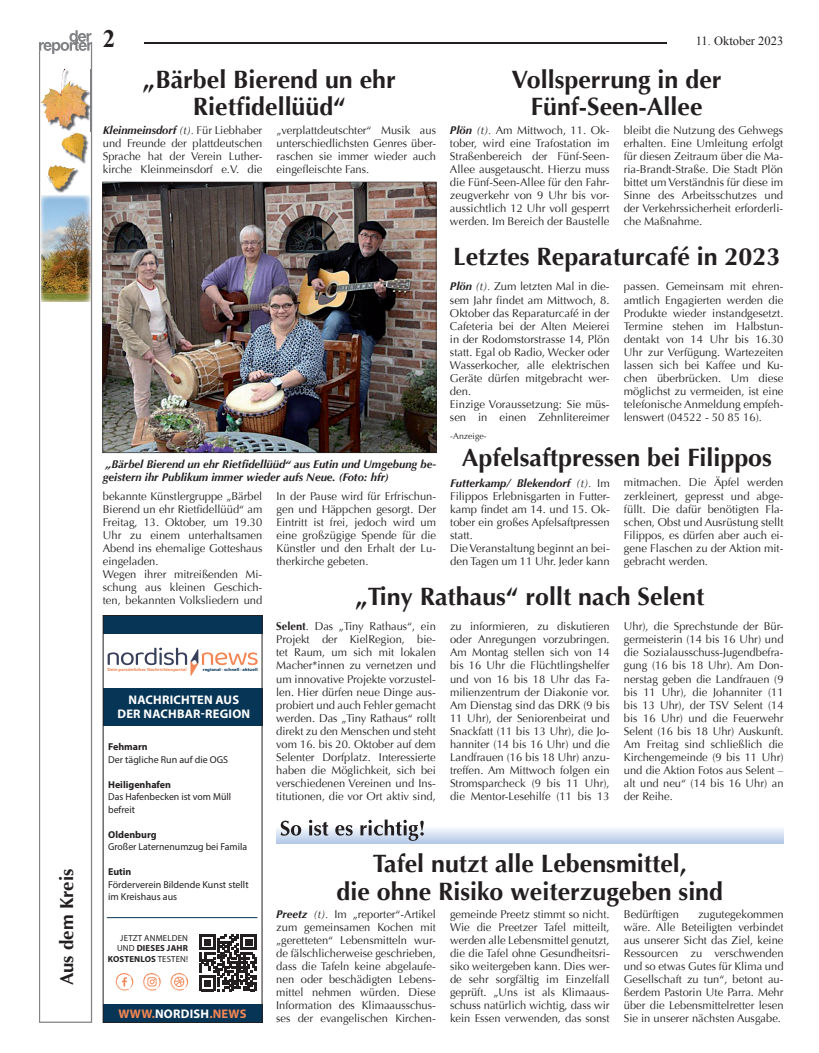
<style>
.page{position:relative;width:819px;height:1053px;background:#fff}
.page>*{position:absolute;margin:0;border:0;box-sizing:border-box;transform-origin:0 0}
.t1{font:700 25px/27.5px "Optima";color:#231f20;text-align:center}
.t2{font:700 25px "Times New Roman";color:#231f20}
.t3{font:700 18.75px "Optima";color:#231f20}
.t4{font:700 12.5px/13.8px "Myriad Pro";letter-spacing:.02em;color:#fff;text-align:center}
.t5{font:700 12.5px "Myriad Pro";letter-spacing:.02em;color:#f38653}
.t6{font:12.5px "Times New Roman";color:#231f20}
.t7{font:11.25px/13px "Optima";color:#231f20;text-align:justify}
.t8{font:italic 700 11.25px/13px "Optima";color:#231f20}
.t9{font:10px/12.5px "Myriad Pro";color:#231f20}
.t10{font:8.75px/10.5px "Myriad Pro";letter-spacing:.02em;color:#231f20;text-align:right}
.t11{font:8.75px "Optima";color:#231f20}
.t12{font:700 4.38px "Myriad Pro";color:#f38653;scale:1.1 1}
.t13{font:700 4.38px "Myriad Pro";color:#073555;scale:1.1 1}
.s1{font-weight:700;font-style:italic}
.s2{font-style:italic}
.s3{font-weight:700}
.s4{color:#fff}
</style>
<div class="page">
<hr style="left:144px;top:43px;width:522px;height:1px;background:#231f20">
<svg style="left:108px;top:647px;width:150px;height:29px"></svg>
<div style="left:103px;top:688px;width:159px;height:37px;background:#073555"></div>
<svg style="left:199px;top:934px;width:58px;height:57px"></svg>
<div style="left:103px;top:1004px;width:159px;height:18px;background:#073555"></div>
<hr style="left:107px;top:917px;width:150px;height:1px;background:#073555">
<div style="left:103px;top:615px;width:159px;height:18px;background:#073555"></div>
<svg style="left:115px;top:973px;width:19px;height:18px"></svg>
<svg style="left:143px;top:973px;width:18px;height:18px"></svg>
<svg style="left:170px;top:973px;width:18px;height:18px"></svg>
<div style="left:103px;top:615px;width:159px;height:407px;border:1px solid #231f20"></div>
<img style="left:102px;top:182px;width:334px;height:271px">
<svg style="left:276px;top:825px;width:236px;height:18px"></svg>
<svg style="left:280px;top:820px;width:21px;height:15px"></svg>
<svg style="left:309px;top:819px;width:19px;height:16px"></svg>
<svg style="left:335px;top:825px;width:17px;height:10px"></svg>
<svg style="left:360px;top:819px;width:64px;height:21px"></svg>
<svg style="left:512px;top:828px;width:271px;height:15px;background:#d3dff1"></svg>
<svg style="left:39px;top:54px;width:53px;height:968px"></svg>
<svg style="left:39px;top:30px;width:53px;height:24px"></svg>
<img style="left:41px;top:196px;width:49px;height:106px">
<img style="left:41px;top:70px;width:51px;height:61px">
<img style="left:41px;top:69px;width:47px;height:58px">
<img style="left:62px;top:133px;width:27px;height:31px">
<img style="left:61px;top:132px;width:24px;height:28px">
<img style="left:48px;top:166px;width:31px;height:27px">
<img style="left:47px;top:165px;width:28px;height:24px">
<p class="t3" style="left:56px;top:985px;width:118px;rotate:-90deg">Aus dem Kreis</p>
<p class="t2" style="left:103px;top:21px;width:14px">2</p>
<p class="t6" style="left:695px;top:32px;width:89px">11. Oktober 2023</p>
<p class="t1" style="left:143px;top:66px;width:254px">„Bärbel Bierend un ehr<br>Rietfidellüüd“</p>
<p class="t7" style="left:103px;top:123px;width:161px"><span class="s1">Kleinmeinsdorf</span> <span class="s2">(t).</span> Für Liebhaber und Freunde der plattdeutschen Sprache hat der Verein Luther&shy;kirche Kleinmeinsdorf e.V. die</p>
<p class="t7" style="left:276px;top:123px;width:161px">„verplattdeutschter“ Musik aus unterschiedlichsten Genres über&shy;raschen sie immer wieder auch eingefleischte Fans.</p>
<p class="t1" style="left:511px;top:66px;width:211px">Vollsperrung in der<br>Fünf-Seen-Allee</p>
<p class="t7" style="left:450px;top:123px;width:161px"><span class="s1">Plön</span> <span class="s2">(t).</span> Am Mittwoch, 11. Ok&shy;tober, wird eine Trafostation im Straßenbereich der Fünf-Seen-Allee ausgetauscht. Hierzu muss die Fünf-Seen-Allee für den Fahr&shy;zeugverkehr von 9 Uhr bis vor&shy;aussichtlich 12 Uhr voll gesperrt werden. Im Bereich der Baustelle</p>
<p class="t7" style="left:623px;top:123px;width:161px">bleibt die Nutzung des Gehwegs erhalten. Eine Umleitung erfolgt für diesen Zeitraum über die Ma&shy;ria-Brandt-Straße. Die Stadt Plön bittet um Verständnis für diese im Sinne des Arbeitsschutzes und der Verkehrssicherheit erforderli&shy;che Maßnahme.</p>
<p class="t1" style="left:453px;top:243px;width:328px">Letztes Reparaturcafé in 2023</p>
<p class="t7" style="left:450px;top:280px;width:161px;text-align:left"><span class="s1">Plön</span> <span class="s2">(t).</span> Zum letzten Mal in die&shy;sem Jahr findet am Mittwoch, 8.<br>Oktober das Reparaturcafé in der<br>Cafeteria bei der Alten Meierei in der Rodomstorstrasse 14, Plön statt. Egal ob Radio, Wecker oder<br>Wasserkocher, alle elektrischen<br>Geräte dürfen mitgebracht wer&shy;den.<br>Einzige Voraussetzung: Sie müs&shy;sen in einen Zehnlitereimer</p>
<p class="t7" style="left:623px;top:280px;width:161px">passen. Gemeinsam mit ehren&shy;amtlich Engagierten werden die Produkte wieder instandgesetzt.<br>Termine stehen im Halbstun&shy;dentakt von 14 Uhr bis 16.30<br>Uhr zur Verfügung. Wartezeiten lassen sich bei Kaffee und Ku&shy;chen überbrücken. Um diese möglichst zu vermeiden, ist eine telefonische Anmeldung empfeh&shy;lenswert (04522 - 50 85 16).</p>
<p class="t11" style="left:450px;top:430px;width:38px">-Anzeige-</p>
<p class="t1" style="left:462px;top:444px;width:311px">Apfelsaftpressen bei Filippos</p>
<p class="t7" style="left:450px;top:476px;width:161px;text-align:left"><span class="s1">Futterkamp/ Blekendorf</span> <span class="s2">(t).</span> Im<br>Filippos Erlebnisgarten in Futter&shy;kamp findet am 14. und 15. Ok&shy;tober ein großes Apfelsaftpressen statt.<br>Die Veranstaltung beginnt an bei&shy;den Tagen um 11 Uhr. Jeder kann</p>
<p class="t7" style="left:624px;top:476px;width:161px">mitmachen. Die Äpfel werden zerkleinert, gepresst und abge&shy;füllt. Die dafür benötigten Fla&shy;schen, Obst und Ausrüstung stellt Filippos, es dürfen aber auch ei&shy;gene Flaschen zu der Aktion mit&shy;gebracht werden.</p>
<p class="t8" style="left:103px;top:457px;width:335px">„Bärbel Bierend un ehr Rietfidellüüd“ aus Eutin und Umgebung be&shy;geistern ihr Publikum immer wieder aufs Neue. (Foto: hfr)</p>
<p class="t7" style="left:276px;top:489px;width:161px">In der Pause wird für Erfrischun&shy;gen und Häppchen gesorgt. Der Eintritt ist frei, jedoch wird um eine großzügige Spende für die Künstler und den Erhalt der Lu&shy;therkirche gebeten.</p>
<p class="t7" style="left:103px;top:489px;width:161px;text-align:left">bekannte Künstlergruppe „Bärbel<br>Bierend un ehr Rietfidellüüd“ am<br>Freitag, 13. Oktober, um 19.30<br>Uhr zu einem unterhaltsamen<br>Abend ins ehemalige Gotteshaus eingeladen.<br>Wegen ihrer mitreißenden Mi&shy;schung aus kleinen Geschich&shy;ten, bekannten Volksliedern und</p>
<p class="t1" style="left:355px;top:582px;width:350px">„Tiny Rathaus“ rollt nach Selent</p>
<p class="t7" style="left:276px;top:620px;width:161px"><span class="s3">Selent</span>. Das „Tiny Rathaus“, ein Projekt der KielRegion, bie&shy;tet Raum, um sich mit lokalen Macher*innen zu vernetzen und um innovative Projekte vorzustel&shy;len. Hier dürfen neue Dinge aus&shy;probiert und auch Fehler gemacht werden. Das „Tiny Rathaus“ rollt direkt zu den Menschen und steht vom 16. bis 20. Oktober auf dem Selenter Dorfplatz. Interessierte haben die Möglichkeit, sich bei verschiedenen Vereinen und Ins&shy;titutionen, die vor Ort aktiv sind,</p>
<p class="t7" style="left:450px;top:620px;width:161px">zu informieren, zu diskutieren oder Anregungen vorzubringen.<br>Am Montag stellen sich von 14 bis 16 Uhr die Flüchtlingshelfer und von 16 bis 18 Uhr das Fa&shy;milienzentrum der Diakonie vor.<br>Am Dienstag sind das DRK (9 bis 11 Uhr), der Seniorenbeirat und Snackfatt (11 bis 13 Uhr), die Jo&shy;hanniter (14 bis 16 Uhr) und die Landfrauen (16 bis 18 Uhr) anzu&shy;treffen. Am Mittwoch folgen ein Stromsparcheck (9 bis 11 Uhr), die Mentor-Lesehilfe (11 bis 13</p>
<p class="t7" style="left:624px;top:620px;width:161px">Uhr), die Sprechstunde der Bür&shy;germeisterin (14 bis 16 Uhr) und die Sozialausschuss-Jugendbefra&shy;gung (16 bis 18 Uhr). Am Don&shy;nerstag geben die Landfrauen (9 bis 11 Uhr), die Johanniter (11 bis 13 Uhr), der TSV Selent (14 bis 16 Uhr) und die Feuerwehr Selent (16 bis 18 Uhr) Auskunft.<br>Am Freitag sind schließlich die Kirchengemeinde (9 bis 11 Uhr) und die Aktion Fotos aus Selent – alt und neu“ (14 bis 16 Uhr) an der Reihe.</p>
<p class="t12" style="left:107px;top:666px;width:73px">Dein persönliches Nachrichtenportal</p>
<p class="t13" style="left:203px;top:666px;width:51px">regional · schnell · aktuell</p>
<p class="t4" style="left:117px;top:692px;width:134px">NACHRICHTEN AUS<br>DER NACHBAR-REGION</p>
<p class="t9" style="left:108px;top:740px;width:121px"><span class="s3">Fehmarn<br></span>Der tägliche Run auf die OGS</p>
<p class="t9" style="left:108px;top:778px;width:124px"><span class="s3">Heiligenhafen<br></span>Das Hafenbecken ist vom Müll befreit</p>
<p class="t9" style="left:108px;top:828px;width:140px"><span class="s3">Oldenburg<br></span>Großer Laternenumzug bei Famila</p>
<p class="t9" style="left:108px;top:865px;width:142px"><span class="s3">Eutin<br></span>Förderverein Bildende Kunst stellt im Kreishaus aus</p>
<p class="t1" style="left:336px;top:850px;width:388px">Tafel nutzt alle Lebensmittel,<br>die ohne Risiko weiterzugeben sind</p>
<p class="t7" style="left:276px;top:907px;width:161px"><span class="s1">Preetz</span> <span class="s2">(t).</span> Im „reporter“-Artikel zum gemeinsamen Kochen mit „geretteten“ Lebensmitteln wur&shy;de fälschlicherweise geschrieben, dass die Tafeln keine abgelaufe&shy;nen oder beschädigten Lebens&shy;mittel nehmen würden. Diese Information des Klimaausschus&shy;ses der evangelischen Kirchen-</p>
<p class="t7" style="left:450px;top:907px;width:161px">gemeinde Preetz stimmt so nicht.<br>Wie die Preetzer Tafel mitteilt, werden alle Lebensmittel genutzt, die die Tafel ohne Gesundheitsri&shy;siko weitergeben kann. Dies wer&shy;de sehr sorgfältig im Einzelfall geprüft. „Uns ist als Klimaaus&shy;schuss natürlich wichtig, dass wir kein Essen verwenden, das sonst</p>
<p class="t7" style="left:624px;top:907px;width:57px">Bedürftigen</p>
<p class="t7" style="left:624px;top:907px;width:161px;text-indent:74px">zugutegekommen wäre. Alle Beteiligten verbindet aus unserer Sicht das Ziel, keine Ressourcen zu verschwenden und so etwas Gutes für Klima und Gesellschaft zu tun“, betont au&shy;ßerdem Pastorin Ute Parra. Mehr über die Lebensmittelretter lesen Sie in unserer nächsten Ausgabe.</p>
<p class="t10" style="left:108px;top:932px;width:82px">JETZT ANMELDEN<br>UND <span class="s3">DIESES JAHR<br>KOSTENLOS</span> TESTEN!</p>
<p class="t5" style="left:118px;top:1005px;width:130px">WWW.<span class="s4">NORDISH</span>.NEWS</p>
</div>
